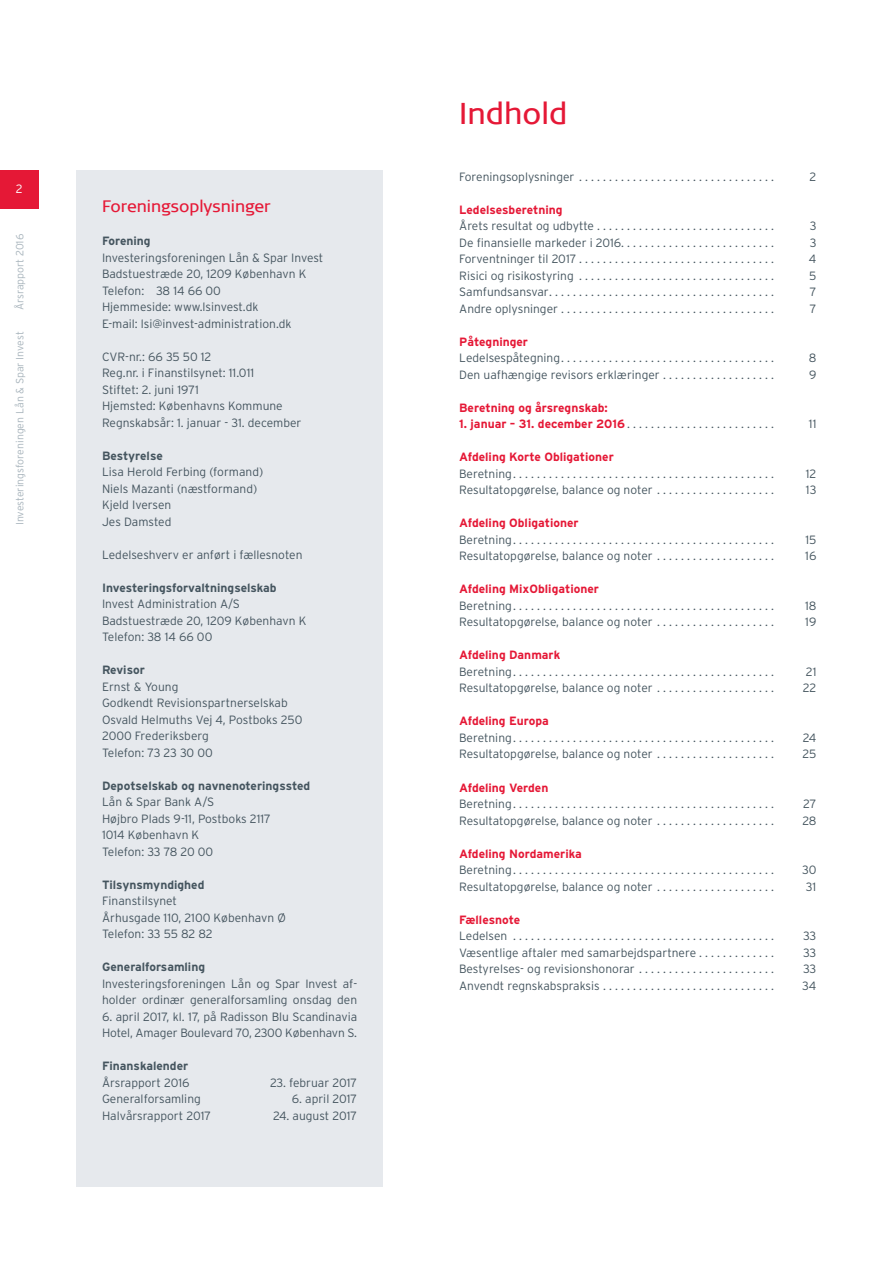
<style>
.page{position:relative;width:893px;height:1263px;background:#fff}
.page>*{position:absolute;margin:0;border:0;box-sizing:border-box;transform-origin:0 0}
.t1{font:30px "Signa Offc";color:#e51836}
.t2{font:16.5px "Signa Offc";color:#e51836}
.t3{font:300 12px/16.5px "Interstate";color:#45555f}
.t4{font:700 12px "Interstate";color:#e51836}
.t5{font:700 12px "Interstate";color:#45555f}
.t6{font:300 12px "Interstate";color:#fff}
.t7{font:300 10.5px "Interstate";color:#a8b4bc}
.s1{font-weight:700;color:#e51836}
</style>
<div class="page">
<div style="left:77px;top:170px;width:306px;height:1016px;background:#e6e9ed"></div>
<div style="left:0;top:170px;width:38px;height:38px;background:#e51836"></div>
<p class="t6" style="left:16px;top:181px;width:8px">2</p>
<p class="t7" style="left:13px;top:310px;width:78px;rotate:-90deg">Årsrapport 2016</p>
<p class="t7" style="left:13px;top:525px;width:195px;rotate:-90deg">Investeringsforeningen Lån &amp; Spar Invest</p>
<h2 class="t2" style="left:102px;top:197px;width:170px">Foreningsoplysninger</h2>
<p class="t5" style="left:102px;top:234px;width:50px">Forening</p>
<p class="t3" style="left:102px;top:249px;width:223px">Investeringsforeningen Lån &amp; Spar Invest Badstuestræde 20, 1209 København K Telefon: 38 14 66 00<br>Hjemmeside: www.lsinvest.dk<br>E-mail: lsi@invest-administration.dk</p>
<p class="t3" style="left:102px;top:348px;width:201px">CVR-nr.: 66 35 50 12<br>Reg.nr. i Finanstilsynet: 11.011<br>Stiftet: 2. juni 1971<br>Hjemsted: Københavns Kommune<br>Regnskabsår: 1. januar - 31. december</p>
<p class="t5" style="left:102px;top:448px;width:62px">Bestyrelse</p>
<p class="t3" style="left:102px;top:464px;width:163px">Lisa Herold Ferbing (formand)<br>Niels Mazanti (næstformand)<br>Kjeld Iversen<br>Jes Damsted</p>
<p class="t3" style="left:102px;top:546px;width:202px">Ledelseshverv er anført i fællesnoten</p>
<p class="t5" style="left:102px;top:580px;width:176px">Investeringsforvaltningselskab</p>
<p class="t3" style="left:102px;top:596px;width:206px">Invest Administration A/S<br>Badstuestræde 20, 1209 København K<br>Telefon: 38 14 66 00</p>
<p class="t5" style="left:102px;top:663px;width:44px">Revisor</p>
<p class="t3" style="left:102px;top:678px;width:202px">Ernst &amp; Young<br>Godkendt Revisionspartnerselskab<br>Osvald Helmuths Vej 4, Postboks 250<br>2000 Frederiksberg<br>Telefon: 73 23 30 00</p>
<p class="t5" style="left:102px;top:778px;width:210px">Depotselskab og navnenoteringssted</p>
<p class="t3" style="left:102px;top:794px;width:170px">Lån &amp; Spar Bank A/S<br>Højbro Plads 9-11, Postboks 2117<br>1014 København K<br>Telefon: 33 78 20 00</p>
<p class="t5" style="left:102px;top:877px;width:104px">Tilsynsmyndighed</p>
<p class="t3" style="left:102px;top:893px;width:185px">Finanstilsynet<br>Århusgade 110, 2100 København Ø<br>Telefon: 33 55 82 82</p>
<p class="t5" style="left:102px;top:960px;width:105px">Generalforsamling</p>
<p class="t3" style="left:102px;top:975px;width:257px">Investeringsforeningen Lån og Spar Invest af&shy;holder ordinær generalforsamling onsdag den</p>
<p class="t3" style="left:102px;top:1008px;width:257px">6. april 2017, kl. 17, på Radisson Blu Scandinavia<br>Hotel, Amager Boulevard 70, 2300 København S.</p>
<p class="t5" style="left:102px;top:1059px;width:88px">Finanskalender</p>
<p class="t3" style="left:102px;top:1074px;width:89px">Årsrapport 2016</p>
<p class="t3" style="left:270px;top:1074px;width:89px">23. februar 2017</p>
<p class="t3" style="left:102px;top:1091px;width:100px">Generalforsamling</p>
<p class="t3" style="left:292px;top:1091px;width:67px">6. april 2017</p>
<p class="t3" style="left:102px;top:1107px;width:111px">Halvårsrapport 2017</p>
<p class="t3" style="left:273px;top:1107px;width:85px">24. august 2017</p>
<h1 class="t1" style="left:459px;top:96px;width:110px">Indhold</h1>
<p class="t3" style="left:459px;top:168px;width:316px">Foreningsoplysninger . . . . . . . . . . . . . . . . . . . . . . . . . . . . . . . . .</p>
<p class="t3" style="left:810px;top:168px;width:8px">2</p>
<p class="t4" style="left:459px;top:202px;width:105px">Ledelsesberetning</p>
<p class="t3" style="left:459px;top:218px;width:316px">Årets resultat og udbytte . . . . . . . . . . . . . . . . . . . . . . . . . . . . . .</p>
<p class="t3" style="left:810px;top:218px;width:8px">3</p>
<p class="t3" style="left:459px;top:234px;width:316px">De finansielle markeder i 2016 . . . . . . . . . . . . . . . . . . . . . . . . . .</p>
<p class="t3" style="left:810px;top:234px;width:8px">3</p>
<p class="t3" style="left:459px;top:251px;width:316px">Forventninger til 2017 . . . . . . . . . . . . . . . . . . . . . . . . . . . . . . . . .</p>
<p class="t3" style="left:809px;top:251px;width:9px">4</p>
<p class="t3" style="left:459px;top:267px;width:316px">Risici og risikostyring . . . . . . . . . . . . . . . . . . . . . . . . . . . . . . . . .</p>
<p class="t3" style="left:809px;top:267px;width:9px">5</p>
<p class="t3" style="left:459px;top:284px;width:316px">Samfundsansvar . . . . . . . . . . . . . . . . . . . . . . . . . . . . . . . . . . . . . .</p>
<p class="t3" style="left:810px;top:284px;width:8px">7</p>
<p class="t3" style="left:459px;top:300px;width:316px">Andre oplysninger . . . . . . . . . . . . . . . . . . . . . . . . . . . . . . . . . . . .</p>
<p class="t3" style="left:810px;top:300px;width:8px">7</p>
<p class="t4" style="left:459px;top:334px;width:70px">Påtegninger</p>
<p class="t3" style="left:459px;top:350px;width:316px">Ledelsespåtegning . . . . . . . . . . . . . . . . . . . . . . . . . . . . . . . . . . . .</p>
<p class="t3" style="left:809px;top:350px;width:9px">8</p>
<p class="t3" style="left:459px;top:366px;width:316px">Den uafhængige revisors erklæringer . . . . . . . . . . . . . . . . . . .</p>
<p class="t3" style="left:809px;top:366px;width:9px">9</p>
<p class="t4" style="left:459px;top:400px;width:150px">Beretning og årsregnskab:</p>
<p class="t3" style="left:459px;top:416px;width:316px"><span class="s1">1. januar – 31. december 2016</span> . . . . . . . . . . . . . . . . . . . . . . . . .</p>
<p class="t3" style="left:809px;top:416px;width:9px">11</p>
<p class="t4" style="left:459px;top:450px;width:156px">Afdeling Korte Obligationer</p>
<p class="t3" style="left:459px;top:465px;width:316px">Beretning . . . . . . . . . . . . . . . . . . . . . . . . . . . . . . . . . . . . . . . . . . . .</p>
<p class="t3" style="left:806px;top:465px;width:12px">12</p>
<p class="t3" style="left:459px;top:482px;width:316px">Resultatopgørelse, balance og noter . . . . . . . . . . . . . . . . . . . .</p>
<p class="t3" style="left:806px;top:482px;width:12px">13</p>
<p class="t4" style="left:459px;top:516px;width:121px">Afdeling Obligationer</p>
<p class="t3" style="left:459px;top:531px;width:316px">Beretning . . . . . . . . . . . . . . . . . . . . . . . . . . . . . . . . . . . . . . . . . . . .</p>
<p class="t3" style="left:805px;top:531px;width:13px">15</p>
<p class="t3" style="left:459px;top:548px;width:316px">Resultatopgørelse, balance og noter . . . . . . . . . . . . . . . . . . . .</p>
<p class="t3" style="left:805px;top:548px;width:13px">16</p>
<p class="t4" style="left:459px;top:582px;width:141px">Afdeling MixObligationer</p>
<p class="t3" style="left:459px;top:597px;width:316px">Beretning . . . . . . . . . . . . . . . . . . . . . . . . . . . . . . . . . . . . . . . . . . . .</p>
<p class="t3" style="left:805px;top:597px;width:13px">18</p>
<p class="t3" style="left:459px;top:614px;width:316px">Resultatopgørelse, balance og noter . . . . . . . . . . . . . . . . . . . .</p>
<p class="t3" style="left:805px;top:614px;width:13px">19</p>
<p class="t4" style="left:459px;top:648px;width:103px">Afdeling Danmark</p>
<p class="t3" style="left:459px;top:663px;width:316px">Beretning . . . . . . . . . . . . . . . . . . . . . . . . . . . . . . . . . . . . . . . . . . . .</p>
<p class="t3" style="left:806px;top:663px;width:12px">21</p>
<p class="t3" style="left:459px;top:680px;width:316px">Resultatopgørelse, balance og noter . . . . . . . . . . . . . . . . . . . .</p>
<p class="t3" style="left:803px;top:680px;width:15px">22</p>
<p class="t4" style="left:459px;top:714px;width:91px">Afdeling Europa</p>
<p class="t3" style="left:459px;top:729px;width:316px">Beretning . . . . . . . . . . . . . . . . . . . . . . . . . . . . . . . . . . . . . . . . . . . .</p>
<p class="t3" style="left:803px;top:729px;width:15px">24</p>
<p class="t3" style="left:459px;top:746px;width:316px">Resultatopgørelse, balance og noter . . . . . . . . . . . . . . . . . . . .</p>
<p class="t3" style="left:803px;top:746px;width:15px">25</p>
<p class="t4" style="left:459px;top:780px;width:91px">Afdeling Verden</p>
<p class="t3" style="left:459px;top:795px;width:316px">Beretning . . . . . . . . . . . . . . . . . . . . . . . . . . . . . . . . . . . . . . . . . . . .</p>
<p class="t3" style="left:803px;top:795px;width:15px">27</p>
<p class="t3" style="left:459px;top:812px;width:316px">Resultatopgørelse, balance og noter . . . . . . . . . . . . . . . . . . . .</p>
<p class="t3" style="left:802px;top:812px;width:15px">28</p>
<p class="t4" style="left:459px;top:846px;width:124px">Afdeling Nordamerika</p>
<p class="t3" style="left:459px;top:861px;width:316px">Beretning . . . . . . . . . . . . . . . . . . . . . . . . . . . . . . . . . . . . . . . . . . . .</p>
<p class="t3" style="left:802px;top:861px;width:16px">30</p>
<p class="t3" style="left:459px;top:878px;width:316px">Resultatopgørelse, balance og noter . . . . . . . . . . . . . . . . . . . .</p>
<p class="t3" style="left:806px;top:878px;width:12px">31</p>
<p class="t4" style="left:459px;top:912px;width:63px">Fællesnote</p>
<p class="t3" style="left:459px;top:927px;width:316px">Ledelsen . . . . . . . . . . . . . . . . . . . . . . . . . . . . . . . . . . . . . . . . . . . .</p>
<p class="t3" style="left:803px;top:927px;width:15px">33</p>
<p class="t3" style="left:459px;top:944px;width:316px">Væsentlige aftaler med samarbejdspartnere . . . . . . . . . . . . .</p>
<p class="t3" style="left:803px;top:944px;width:15px">33</p>
<p class="t3" style="left:459px;top:960px;width:316px">Bestyrelses- og revisionshonorar . . . . . . . . . . . . . . . . . . . . . . .</p>
<p class="t3" style="left:803px;top:960px;width:15px">33</p>
<p class="t3" style="left:459px;top:977px;width:316px">Anvendt regnskabspraksis . . . . . . . . . . . . . . . . . . . . . . . . . . . . .</p>
<p class="t3" style="left:802px;top:977px;width:16px">34</p>
</div>
